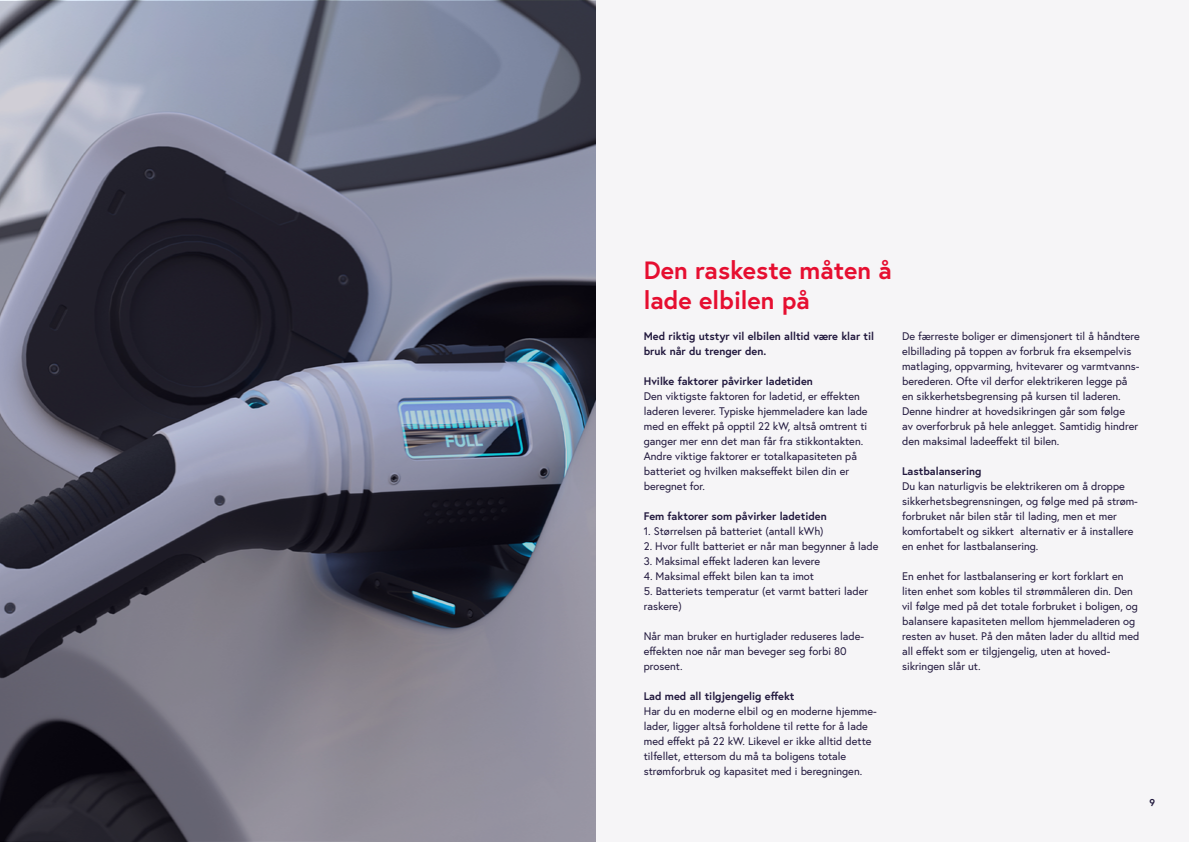
<style>
.page{position:relative;width:1191px;height:842px;background:#fff}
.page>*{position:absolute;margin:0;border:0;box-sizing:border-box;transform-origin:0 0}
.t1{font:700 25px/30px "Europa";color:#e60e30}
.t2{font:11px/15px "Europa";color:#21183d}
.t3{font:700 11px/15px "Europa";color:#21183d}
.t4{font:700 10px "Europa";color:#21183d}
</style>
<div class="page">
<div style="left:0;top:0;width:1188px;height:842px;background:#f6f5f7"></div>
<svg style="left:0;top:1px;width:595px;height:841px;background:#686979"></svg>
<h1 class="t1" style="left:644px;top:254px;width:250px">Den raskeste måten å lade elbilen på</h1>
<p class="t3" style="left:644px;top:329px;width:232px">Med riktig utstyr vil elbilen alltid være klar til bruk når du trenger den.</p>
<p class="t3" style="left:644px;top:374px;width:171px">Hvilke faktorer påvirker ladetiden</p>
<p class="t2" style="left:644px;top:389px;width:225px">Den viktigste faktoren for ladetid, er effekten laderen leverer. Typiske hjemmeladere kan lade med en effekt på opptil 22 kW, altså omtrent ti ganger mer enn det man får fra stikkontakten.<br>Andre viktige faktorer er totalkapasiteten på batteriet og hvilken makseffekt bilen din er beregnet for.</p>
<p class="t3" style="left:644px;top:509px;width:184px">Fem faktorer som påvirker ladetiden</p>
<p class="t2" style="left:644px;top:524px;width:181px">1. Størrelsen på batteriet (antall kWh)</p>
<p class="t2" style="left:644px;top:539px;width:236px">2. Hvor fullt batteriet er når man begynner å lade</p>
<p class="t2" style="left:644px;top:554px;width:178px">3. Maksimal effekt laderen kan levere</p>
<p class="t2" style="left:644px;top:569px;width:172px">4. Maksimal effekt bilen kan ta imot</p>
<p class="t2" style="left:644px;top:584px;width:226px">5. Batteriets temperatur (et varmt batteri lader raskere)</p>
<p class="t2" style="left:644px;top:629px;width:222px">Når man bruker en hurtiglader reduseres lade&shy;effekten noe når man beveger seg forbi 80 prosent.</p>
<p class="t3" style="left:644px;top:688px;width:152px">Lad med all tilgjengelig effekt</p>
<p class="t2" style="left:644px;top:703px;width:234px">Har du en moderne elbil og en moderne hjemme&shy;lader, ligger altså forholdene til rette for å lade med effekt på 22 kW. Likevel er ikke alltid dette tilfellet, ettersom du må ta boligens totale strømforbruk og kapasitet med i beregningen.</p>
<p class="t2" style="left:902px;top:329px;width:239px">De færreste boliger er dimensjonert til å håndtere elbillading på toppen av forbruk fra eksempelvis matlaging, oppvarming, hvitevarer og varmtvanns&shy;berederen. Ofte vil derfor elektrikeren legge på en sikkerhetsbegrensing på kursen til laderen.<br>Denne hindrer at hovedsikringen går som følge<br>av overforbruk på hele anlegget. Samtidig hindrer den maksimal ladeeffekt til bilen.</p>
<p class="t3" style="left:902px;top:464px;width:81px">Lastbalansering</p>
<p class="t2" style="left:902px;top:479px;width:237px">Du kan naturligvis be elektrikeren om å droppe sikkerhetsbegrensningen, og følge med på strøm&shy;forbruket når bilen står til lading, men et mer komfortabelt og sikkert alternativ er å installere en enhet for lastbalansering.</p>
<p class="t2" style="left:902px;top:569px;width:239px">En enhet for lastbalansering er kort forklart en liten enhet som kobles til strømmåleren din. Den vil følge med på det totale forbruket i boligen, og balansere kapasiteten mellom hjemmeladeren og resten av huset. På den måten lader du alltid med all effekt som er tilgjengelig, uten at hoved&shy;sikringen slår ut.</p>
<p class="t4" style="left:1149px;top:796px;width:7px">9</p>
</div>
